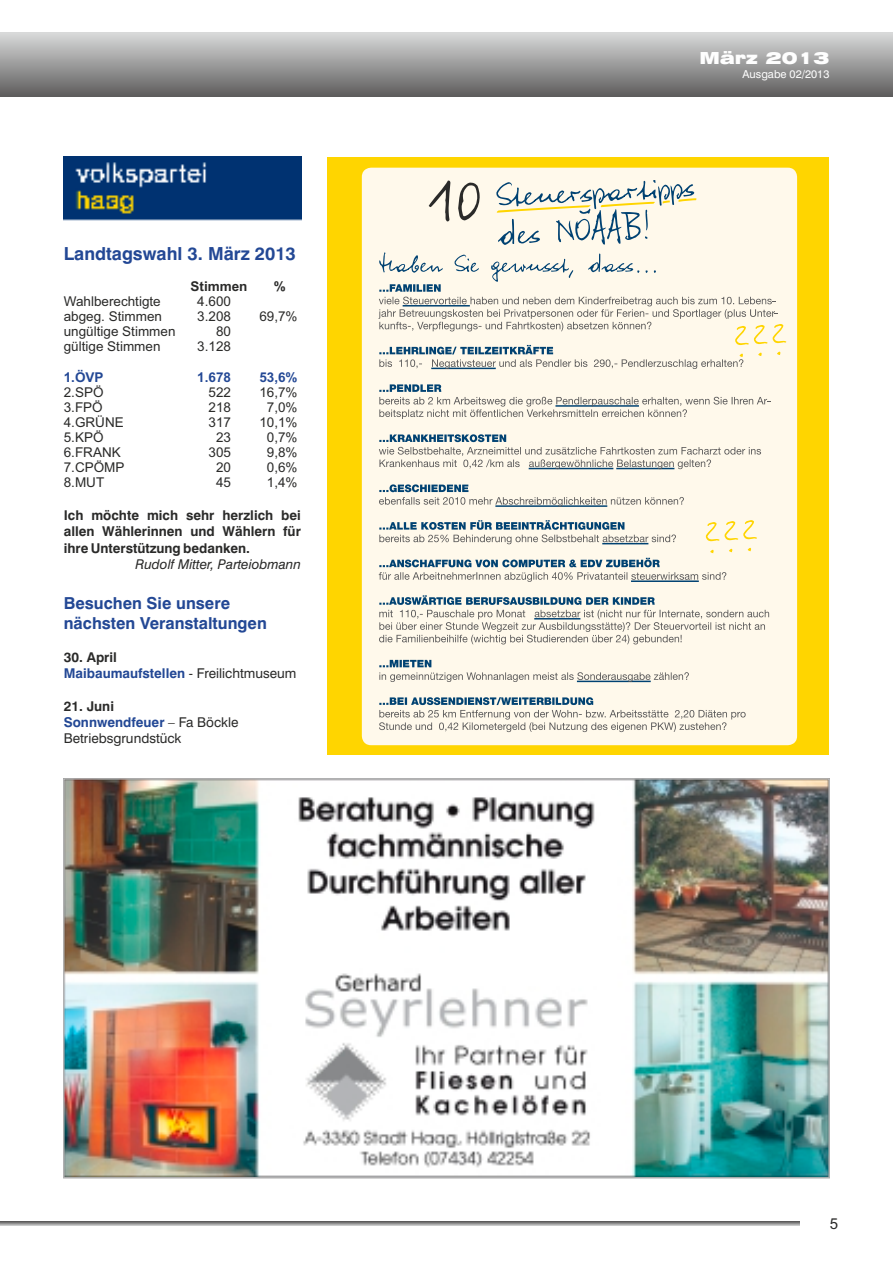
<style>
.page{position:relative;width:893px;height:1263px;background:#fff}
.page>*{position:absolute;margin:0;border:0;box-sizing:border-box;transform-origin:0 0}
.t1{font:700 18px "Swiss 721 BT";color:#234895}
.t2{font:900 expanded 16.65px "Swiss 721 BT";color:#fefefe}
.t3{font:700 16.5px/19.8px "Swiss 721 BT";color:#234895}
.t4{font:15px "Arial";color:#2a2a29}
.t5{font:13.5px "Arial";color:#2a2a29}
.t6{font:700 13.5px/16.2px "Swiss 721 BT";color:#2a2a29;text-align:justify}
.t7{font:13.5px/16.2px "Swiss 721 BT";color:#2a2a29}
.t8{font:700 13.5px/16.2px "Swiss 721 BT";color:#234895}
.t9{font:italic 13.5px "Swiss 721 BT";color:#2a2a29}
.t10{font:700 13.5px "Arial";color:#234895}
.t11{font:700 13.5px "Arial";color:#2a2a29}
.t12{font:11.1px "Swiss 721 BT";color:#fefefe}
.s1{color:#2a2a29}
.s2{font-weight:400;color:#2a2a29}
.s3{font-weight:700}
.s4{font-weight:700;color:#234895}
</style>
<div class="page">
<img style="left:64px;top:157px;width:237px;height:64px">
<div style="left:0;top:33px;width:893px;height:64px;background:linear-gradient(to bottom,#d8d9d9,#5f5e5e)"></div>
<svg style="left:0;top:1221px;width:799px;height:4px;background:#838282"></svg>
<img style="left:65px;top:780px;width:763px;height:396px">
<div style="left:327px;top:157px;width:502px;height:598px;background:#ffd500"></div>
<div style="left:362px;top:168px;width:435px;height:577px;background:#fff9eb;border-radius:9px"></div>
<svg style="left:379px;top:384px;width:391px;height:35px"></svg>
<svg style="left:379px;top:434px;width:382px;height:35px"></svg>
<svg style="left:379px;top:484px;width:305px;height:23px"></svg>
<svg style="left:379px;top:595px;width:390px;height:49px"></svg>
<svg style="left:379px;top:660px;width:310px;height:22px"></svg>
<svg style="left:379px;top:697px;width:367px;height:35px"></svg>
<svg style="left:379px;top:520px;width:378px;height:62px"></svg>
<svg style="left:496px;top:180px;width:201px;height:65px"></svg>
<svg style="left:429px;top:180px;width:51px;height:41px"></svg>
<svg style="left:378px;top:252px;width:408px;height:117px"></svg>
<h1 class="t1" style="left:64px;top:246px;width:234px">Landtagswahl 3. März 2013</h1>
<p class="t11" style="left:191px;top:281px;width:59px">Stimmen</p>
<p class="t11" style="left:274px;top:281px;width:14px">%</p>
<p class="t5" style="left:64px;top:296px;width:99px">Wahlberechtigte</p>
<p class="t5" style="left:197px;top:296px;width:35px">4.600</p>
<p class="t5" style="left:64px;top:311px;width:100px">abgeg. Stimmen</p>
<p class="t5" style="left:197px;top:311px;width:35px">3.208</p>
<p class="t5" style="left:259px;top:311px;width:40px">69,7%</p>
<p class="t5" style="left:64px;top:326px;width:113px">ungültige Stimmen</p>
<p class="t5" style="left:216px;top:326px;width:17px">80</p>
<p class="t5" style="left:64px;top:342px;width:98px">gültige Stimmen</p>
<p class="t5" style="left:197px;top:342px;width:35px">3.128</p>
<p class="t10" style="left:64px;top:372px;width:41px">1.ÖVP</p>
<p class="t10" style="left:197px;top:372px;width:35px">1.678</p>
<p class="t10" style="left:259px;top:372px;width:40px">53,6%</p>
<p class="t5" style="left:64px;top:387px;width:41px">2.SPÖ</p>
<p class="t5" style="left:209px;top:387px;width:24px">522</p>
<p class="t5" style="left:259px;top:387px;width:40px">16,7%</p>
<p class="t5" style="left:64px;top:402px;width:41px">3.FPÖ</p>
<p class="t5" style="left:209px;top:402px;width:24px">218</p>
<p class="t5" style="left:267px;top:402px;width:32px">7,0%</p>
<p class="t5" style="left:64px;top:417px;width:62px">4.GRÜNE</p>
<p class="t5" style="left:209px;top:417px;width:24px">317</p>
<p class="t5" style="left:259px;top:417px;width:40px">10,1%</p>
<p class="t5" style="left:64px;top:432px;width:41px">5.KPÖ</p>
<p class="t5" style="left:216px;top:432px;width:17px">23</p>
<p class="t5" style="left:267px;top:432px;width:32px">0,7%</p>
<p class="t5" style="left:64px;top:447px;width:59px">6.FRANK</p>
<p class="t5" style="left:209px;top:447px;width:24px">305</p>
<p class="t5" style="left:267px;top:447px;width:32px">9,8%</p>
<p class="t5" style="left:64px;top:462px;width:62px">7.CPÖMP</p>
<p class="t5" style="left:216px;top:462px;width:17px">20</p>
<p class="t5" style="left:267px;top:462px;width:32px">0,6%</p>
<p class="t5" style="left:64px;top:477px;width:42px">8.MUT</p>
<p class="t5" style="left:216px;top:477px;width:17px">45</p>
<p class="t5" style="left:267px;top:477px;width:32px">1,4%</p>
<p class="t6" style="left:64px;top:509px;width:239px">Ich möchte mich sehr herzlich bei allen Wählerinnen und Wählern für ihre Unterstützung bedanken.</p>
<p class="t9" style="left:136px;top:558px;width:167px">Rudolf Mitter, Parteiobmann</p>
<p class="t3" style="left:64px;top:595px;width:205px">Besuchen Sie unsere nächsten Veranstaltungen</p>
<p class="t8" style="left:64px;top:650px;width:234px"><span class="s1">30. April<br></span>Maibaumaufstellen <span class="s2">- Freilichtmuseum</span></p>
<p class="t7" style="left:64px;top:699px;width:176px"><span class="s3">21. Juni<br></span><span class="s4">Sonnwendfeuer</span> – Fa Böckle<br>Betriebsgrundstück</p>
<p class="t2" style="left:700px;top:51px;width:131px">März 2013</p>
<p class="t12" style="left:743px;top:70px;width:88px">Ausgabe 02/2013</p>
<p class="t4" style="left:830px;top:1218px;width:10px">5</p>
</div>
